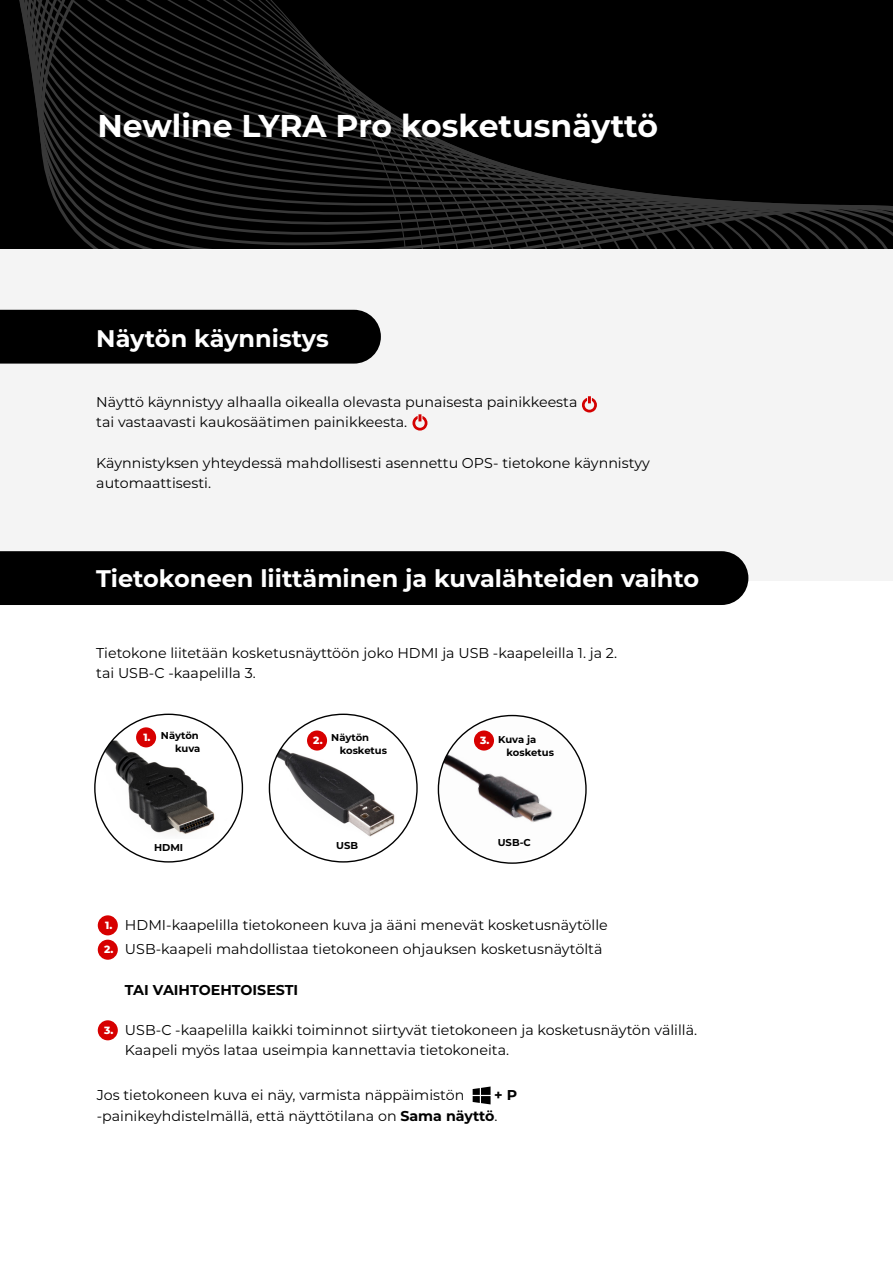
<style>
.page{position:relative;width:893px;height:1263px;background:#fff}
.page>*{position:absolute;margin:0;border:0;box-sizing:border-box;transform-origin:0 0}
.t1{font:700 31.5px "Montserrat";color:#fff}
.t2{font:700 24px "Montserrat";color:#fff}
.Leipis{font:14.25px/20.2px "Montserrat";color:#000}
.Leipis-2{font:700 14.25px "Montserrat";color:#000}
.Leipis-3{font:800 10.5px "Montserrat";color:#fff}
.Leipis-4{font:700 10.05px "Montserrat";color:#000}
.s1{font-weight:700}
</style>
<div class="page">
<div style="left:0;top:0;width:893px;height:581px;background:#f4f4f4"></div>
<svg style="left:0;top:0;width:893px;height:249px;background:#090909"></svg>
<div style="left:0;top:551px;width:748px;height:54px;background:#000"></div>
<div style="left:0;top:310px;width:381px;height:54px;background:#000"></div>
<svg style="left:582px;top:396px;width:15px;height:16px"></svg>
<svg style="left:412px;top:414px;width:15px;height:17px"></svg>
<img style="left:95px;top:740px;width:142px;height:99px">
<img style="left:269px;top:743px;width:148px;height:105px">
<img style="left:438px;top:715px;width:148px;height:148px">
<svg style="left:473px;top:1086px;width:18px;height:18px"></svg>
<div style="left:98px;top:915px;width:20px;height:20px;background:#d70000;border-radius:50%"></div>
<div style="left:136px;top:727px;width:20px;height:20px;background:#d70000;border-radius:50%"></div>
<div style="left:98px;top:940px;width:20px;height:20px;background:#d70000;border-radius:50%"></div>
<div style="left:307px;top:730px;width:20px;height:20px;background:#d70000;border-radius:50%"></div>
<div style="left:98px;top:1020px;width:20px;height:20px;background:#d70000;border-radius:50%"></div>
<div style="left:474px;top:730px;width:20px;height:20px;background:#d70000;border-radius:50%"></div>
<p class="t1" style="left:97px;top:103px;width:562px">Newline LYRA Pro kosketusnäyttö</p>
<p class="t2" style="left:96px;top:321px;width:234px">Näytön käynnistys</p>
<p class="Leipis" style="left:96px;top:391px;width:483px">Näyttö käynnistyy alhaalla oikealla olevasta punaisesta painikkeesta</p>
<p class="Leipis" style="left:96px;top:412px;width:313px">tai vastaavasti kaukosäätimen painikkeesta.</p>
<p class="Leipis" style="left:96px;top:452px;width:555px">Käynnistyksen yhteydessä mahdollisesti asennettu OPS- tietokone käynnistyy automaattisesti.</p>
<p class="t2" style="left:96px;top:562px;width:604px">Tietokoneen liittäminen ja kuvalähteiden vaihto</p>
<p class="Leipis" style="left:96px;top:642px;width:522px">Tietokone liitetään kosketusnäyttöön joko HDMI ja USB -kaapeleilla 1. ja 2.</p>
<p class="Leipis" style="left:96px;top:663px;width:161px">tai USB-C -kaapelilla 3.</p>
<p class="Leipis-3" style="left:143px;top:729px;width:9px">1.</p>
<p class="Leipis-4" style="left:161px;top:728px;width:39px">Näytön</p>
<p class="Leipis-4" style="left:175px;top:741px;width:27px">kuva</p>
<p class="Leipis-3" style="left:313px;top:733px;width:11px">2.</p>
<p class="Leipis-4" style="left:331px;top:730px;width:39px">Näytön</p>
<p class="Leipis-4" style="left:340px;top:743px;width:49px">kosketus</p>
<p class="Leipis-3" style="left:480px;top:733px;width:11px">3.</p>
<p class="Leipis-4" style="left:498px;top:732px;width:40px">Kuva ja</p>
<p class="Leipis-4" style="left:507px;top:745px;width:49px">kosketus</p>
<p class="Leipis-4" style="left:154px;top:840px;width:31px">HDMI</p>
<p class="Leipis-4" style="left:336px;top:838px;width:23px">USB</p>
<p class="Leipis-4" style="left:498px;top:835px;width:35px">USB-C</p>
<p class="Leipis-3" style="left:105px;top:917px;width:9px">1.</p>
<p class="Leipis-3" style="left:104px;top:942px;width:11px">2.</p>
<p class="Leipis-3" style="left:104px;top:1022px;width:11px">3.</p>
<p class="Leipis" style="left:125px;top:914px;width:484px">HDMI-kaapelilla tietokoneen kuva ja ääni menevät kosketusnäytölle</p>
<p class="Leipis" style="left:125px;top:938px;width:479px">USB-kaapeli mahdollistaa tietokoneen ohjauksen kosketusnäytöltä</p>
<p class="Leipis-2" style="left:125px;top:979px;width:175px">TAI VAIHTOEHTOISESTI</p>
<p class="Leipis" style="left:125px;top:1019px;width:574px">USB-C -kaapelilla kaikki toiminnot siirtyvät tietokoneen ja kosketusnäytön välillä.<br>Kaapeli myös lataa useimpia kannettavia tietokoneita.</p>
<p class="Leipis" style="left:97px;top:1084px;width:369px">Jos tietokoneen kuva ei näy, varmista näppäimistön</p>
<p class="Leipis-2" style="left:494px;top:1085px;width:24px">+ P</p>
<p class="Leipis" style="left:97px;top:1105px;width:402px">-painikeyhdistelmällä, että näyttötilana on <span class="s1">Sama näyttö</span>.</p>
</div>
